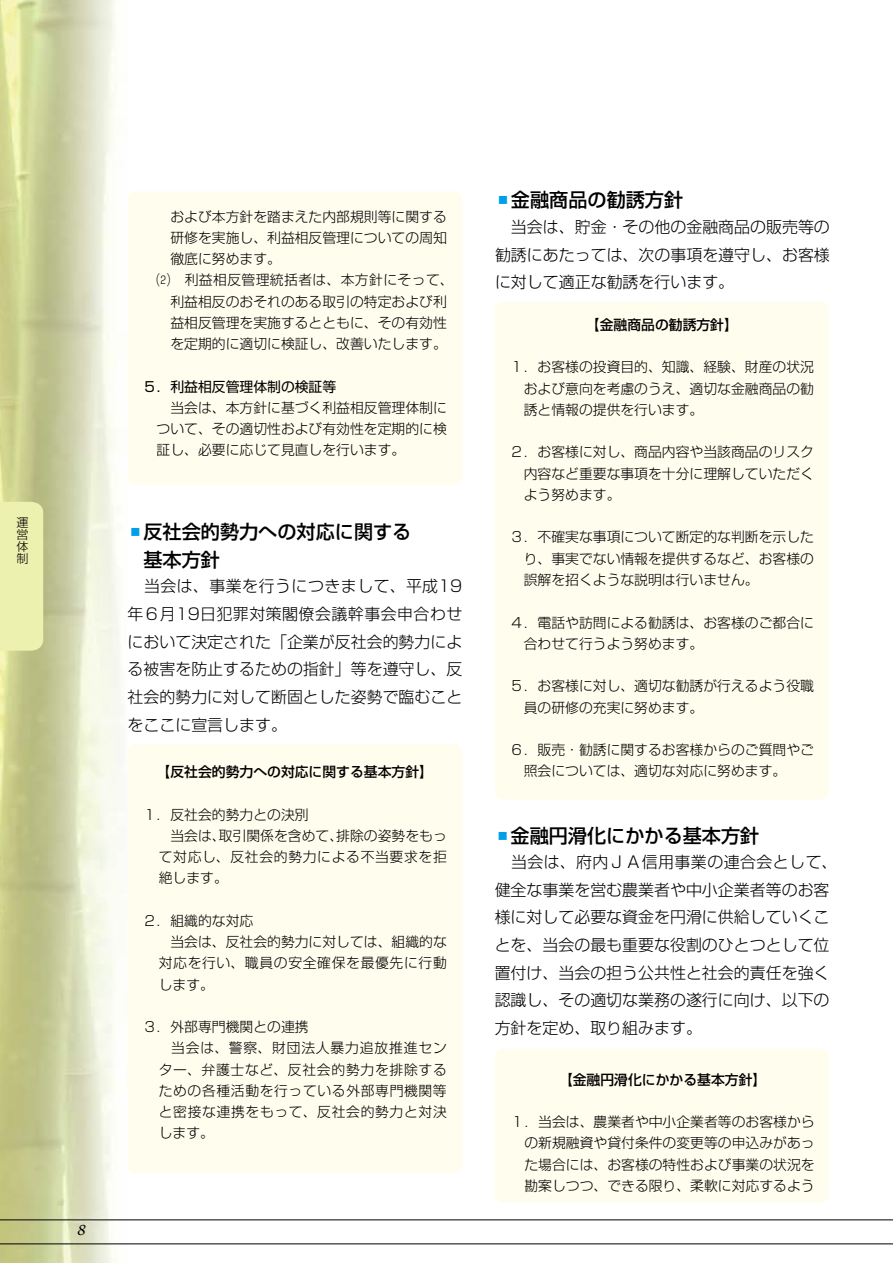
<style>
.page{position:relative;width:893px;height:1263px;background:#fff}
.page>*{position:absolute;margin:0;border:0;box-sizing:border-box;transform-origin:0 0}
.t1{font:500 19.2px/27.6px "Shin Go Pro";color:#000}
.t2{font:300 15.9px/27.6px "Shin Go Pro";color:#000;text-align:justify}
.t3{font:italic 14.85px "Lucida Calligraphy";color:#000}
.t4{font:300 13.8px/21.3px "Shin Go Pro";color:#000;text-align:justify}
.t5{font:300 13.8px "Shin Go Pro";letter-spacing:.045em;color:#000}
.t6{font:500 13.8px "Shin Go Pro";color:#000}
.t7{font:300 13.8px "Shin Go Pro";letter-spacing:.03em;color:#000}
.t8{font:300 13.8px "Shin Go Pro";letter-spacing:.06em;color:#000}
.t9{font:300 13.8px "Shin Go Pro";letter-spacing:.05em;color:#000}
.t10{font:13.8px "Shin Go Pro";color:#000}
.t11{font:300 12px/12px "Shin Go Pro";color:#000;text-align:justify}
.s1{font-weight:300;font-size:15.9px;color:#00a0e9}
</style>
<div class="page">
<img style="left:0;top:0;width:128px;height:1263px">
<svg style="left:0;top:1220px;width:893px;height:24px"></svg>
<div style="left:128px;top:744px;width:334px;height:430px;background:#fffeee;border-radius:9px"></div>
<div style="left:128px;top:191px;width:334px;height:294px;background:#fffeee;border-radius:9px"></div>
<div style="left:495px;top:302px;width:334px;height:497px;background:#fffeee;border-radius:9px"></div>
<div style="left:495px;top:1048px;width:334px;height:154px;background:#fffeee;border-radius:9px"></div>
<div style="left:0;top:502px;width:43px;height:149px;background:#edf1b0"></div>
<p class="t4" style="left:170px;top:204px;width:278px">および本方針を踏まえた内部規則等に関する</p>
<p class="t4" style="left:170px;top:225px;width:278px">研修を実施し、利益相反管理についての周知</p>
<p class="t4" style="left:170px;top:247px;width:112px">徹底に努めます。</p>
<p class="t7" style="left:143px;top:269px;width:312px">　⑵　利益相反管理統括者は、本方針にそって、</p>
<p class="t4" style="left:170px;top:289px;width:278px">利益相反のおそれのある取引の特定および利</p>
<p class="t4" style="left:170px;top:310px;width:278px">益相反管理を実施するとともに、その有効性</p>
<p class="t4" style="left:170px;top:332px;width:278px">を定期的に適切に検証し、改善いたします。</p>
<p class="t10" style="left:143px;top:375px;width:195px">５．利益相反管理体制の検証等</p>
<p class="t4" style="left:157px;top:395px;width:292px">　当会は、本方針に基づく利益相反管理体制について、その適切性および有効性を定期的に検証し、必要に応じて見直しを行います。</p>
<p class="t11" style="left:16px;top:515px;width:13px">運営体制</p>
<h1 class="t1" style="left:144px;top:516px;width:269px;text-indent:-16px"><span class="s1">▪</span>反社会的勢力への対応に関する基本方針</h1>
<p class="t2" style="left:128px;top:571px;width:336px">　当会は、事業を行うにつきまして、平成19年６月19日犯罪対策閣僚会議幹事会申合わせにおいて決定された「企業が反社会的勢力による被害を防止するための指針」等を遵守し、反社会的勢力に対して断固とした姿勢で臨むことをここに宣言します。</p>
<p class="t6" style="left:157px;top:760px;width:278px">【反社会的勢力への対応に関する基本方針】</p>
<p class="t4" style="left:143px;top:802px;width:167px">１．反社会的勢力との決別</p>
<p class="t4" style="left:143px;top:823px;width:306px">　　当会は、取引関係を含めて、排除の姿勢をもっ</p>
<p class="t5" style="left:159px;top:845px;width:290px">て対応し、反社会的勢力による不当要求を拒</p>
<p class="t4" style="left:159px;top:866px;width:71px">絶します。</p>
<p class="t4" style="left:143px;top:908px;width:112px">２．組織的な対応</p>
<p class="t4" style="left:143px;top:929px;width:306px">　　当会は、反社会的勢力に対しては、組織的な</p>
<p class="t5" style="left:159px;top:952px;width:290px">対応を行い、職員の安全確保を最優先に行動</p>
<p class="t4" style="left:159px;top:972px;width:57px">します。</p>
<p class="t4" style="left:143px;top:1014px;width:167px">３．外部専門機関との連携</p>
<p class="t8" style="left:143px;top:1037px;width:306px">　　当会は、警察、財団法人暴力追放推進セン</p>
<p class="t9" style="left:159px;top:1058px;width:290px">ター、弁護士など、反社会的勢力を排除する</p>
<p class="t5" style="left:159px;top:1079px;width:290px">ための各種活動を行っている外部専門機関等</p>
<p class="t5" style="left:159px;top:1101px;width:290px">と密接な連携をもって、反社会的勢力と対決</p>
<p class="t4" style="left:159px;top:1121px;width:57px">します。</p>
<p class="t3" style="left:77px;top:1221px;width:10px">8</p>
<h1 class="t1" style="left:495px;top:183px;width:190px"><span class="s1">▪</span>金融商品の勧誘方針</h1>
<p class="t2" style="left:495px;top:211px;width:336px">　当会は、貯金・その他の金融商品の販売等の勧誘にあたっては、次の事項を遵守し、お客様に対して適正な勧誘を行います。</p>
<p class="t6" style="left:586px;top:313px;width:154px">【金融商品の勧誘方針】</p>
<p class="t4" style="left:524px;top:355px;width:292px;text-indent:-14px">１．お客様の投資目的、知識、経験、財産の状況および意向を考慮のうえ、適切な金融商品の勧誘と情報の提供を行います。</p>
<p class="t4" style="left:524px;top:440px;width:292px;text-indent:-14px">２．お客様に対し、商品内容や当該商品のリスク内容など重要な事項を十分に理解していただくよう努めます。</p>
<p class="t4" style="left:524px;top:525px;width:292px;text-indent:-14px">３．不確実な事項について断定的な判断を示したり、事実でない情報を提供するなど、お客様の誤解を招くような説明は行いません。</p>
<p class="t4" style="left:524px;top:610px;width:292px;text-indent:-14px">４．電話や訪問による勧誘は、お客様のご都合に合わせて行うよう努めます。</p>
<p class="t4" style="left:524px;top:674px;width:292px;text-indent:-14px">５．お客様に対し、適切な勧誘が行えるよう役職員の研修の充実に努めます。</p>
<p class="t4" style="left:524px;top:737px;width:292px;text-indent:-14px">６．販売・勧誘に関するお客様からのご質問やご照会については、適切な対応に努めます。</p>
<h1 class="t1" style="left:495px;top:819px;width:266px"><span class="s1">▪</span>金融円滑化にかかる基本方針</h1>
<p class="t2" style="left:495px;top:846px;width:344px;text-align:left">　当会は、府内ＪＡ信用事業の連合会として、健全な事業を営む農業者や中小企業者等のお客様に対して必要な資金を円滑に供給していくことを、当会の最も重要な役割のひとつとして位置付け、当会の担う公共性と社会的責任を強く認識し、その適切な業務の遂行に向け、以下の方針を定め、取り組みます。</p>
<p class="t6" style="left:559px;top:1068px;width:209px">【金融円滑化にかかる基本方針】</p>
<p class="t4" style="left:524px;top:1109px;width:292px;text-indent:-14px">１．当会は、農業者や中小企業者等のお客様からの新規融資や貸付条件の変更等の申込みがあった場合には、お客様の特性および事業の状況を勘案しつつ、できる限り、柔軟に対応するよう</p>
</div>
